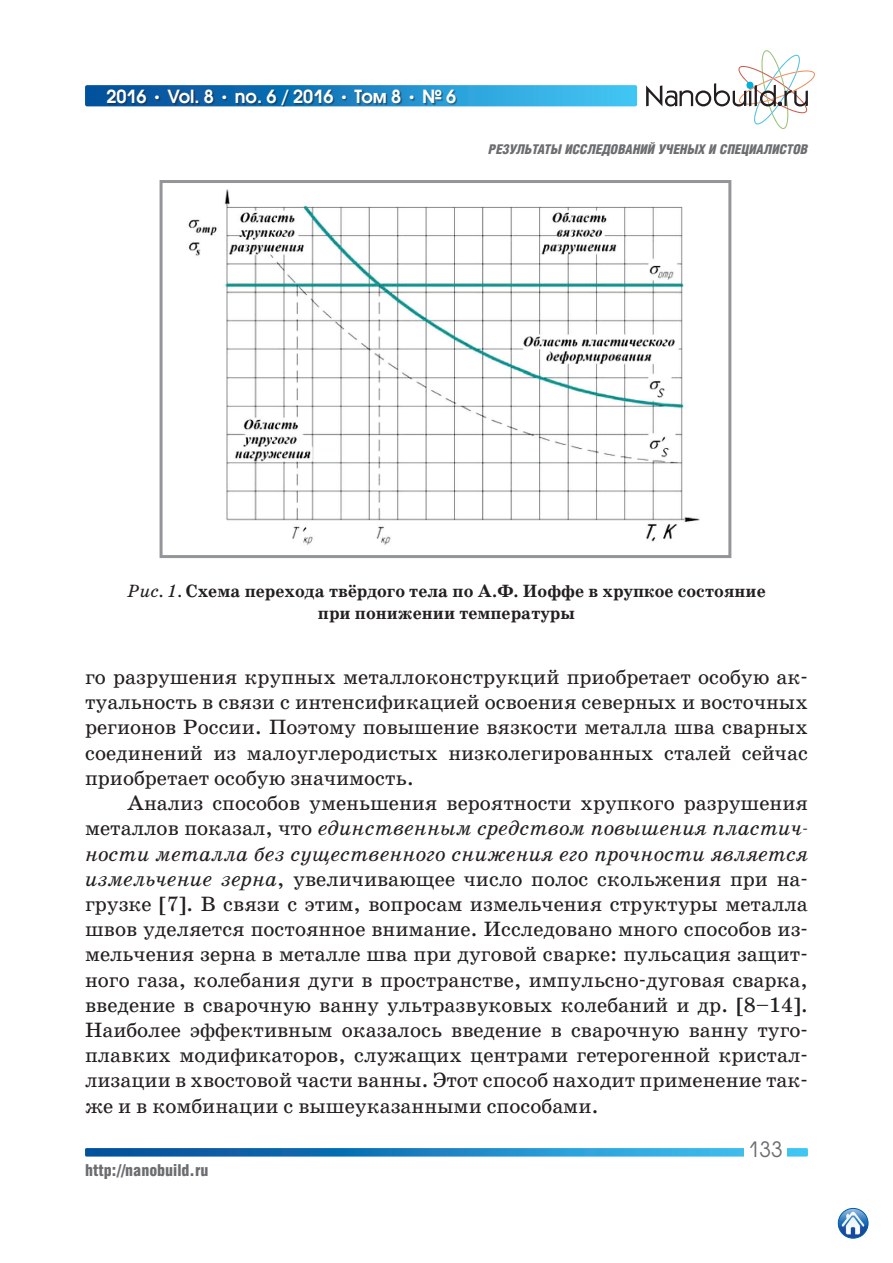
<style>
.page{position:relative;width:893px;height:1263px;background:#fff}
.page>*{position:absolute;margin:0;border:0;box-sizing:border-box;transform-origin:0 0}
.t1{font:21px/25.2px "School Book C";color:#231f20;text-align:justify}
.t2{font:21px "Avant Garde Gothic C";color:#6c6d70}
.t3{font:700 18px/21.6px "School Book C";color:#231f20;text-align:center}
.t4{font:600 18px "Avant Garde Gothic C";color:#fff}
.t5{font:900 16.5px "Helios Cond";color:#6c6d70}
.t6{font:italic 900 13.5px "Helios Cond";color:#6c6d70}
.s1{font-family:"School Book C";font-weight:700}
.s2{font-weight:400;font-style:italic}
.s3{font-style:italic}
</style>
<div class="page">
<svg style="left:85px;top:1148px;width:723px;height:8px;background:#1e84c3"></svg>
<div style="left:744px;top:1137px;width:43px;height:19px;background:#fff"></div>
<div style="left:85px;top:85px;width:552px;height:21px;background:linear-gradient(to right,#004694,#42c8f6);border-radius:2px"></div>
<div style="left:108px;top:90px;width:349px;height:17px;background:#231f20;opacity:.5"></div>
<svg style="left:646px;top:50px;width:169px;height:79px"></svg>
<img style="left:838px;top:1208px;width:30px;height:30px;border-radius:15px">
<div style="left:838px;top:1208px;width:30px;height:30px;border:1px solid #015ca3;border-radius:50%"></div>
<img style="left:188px;top:189px;width:512px;height:356px">
<div style="left:160px;top:180px;width:571px;height:378px;border:3px solid #939598"></div>
<p class="t4" style="left:106px;top:85px;width:351px">2016 <span class="s1">•</span> Vol. 8 <span class="s1">•</span> no. 6 / 2016 <span class="s1">•</span> Том 8 <span class="s1">•</span> № 6</p>
<p class="t6" style="left:489px;top:142px;width:321px">РЕЗУЛЬТАТЫ ИССЛЕДОВАНИЙ УЧЕНЫХ И СПЕЦИАЛИСТОВ</p>
<p class="t3" style="left:127px;top:581px;width:640px"><span class="s2">Рис. 1.</span> Схема перехода твёрдого тела по А.Ф. Иоффе в хрупкое состояние при понижении температуры</p>
<p class="t1" style="left:85px;top:665px;width:724px">го разрушения крупных металлоконструкций приобретает особую ак&shy;туальность в связи с интенсификацией освоения северных и восточных регионов России. Поэтому повышение вязкости металла шва сварных соединений из малоуглеродистых низколегированных сталей сейчас приобретает особую значимость.</p>
<p class="t1" style="left:85px;top:791px;width:724px;text-indent:43px">Анализ способов уменьшения вероятности хрупкого разрушения металлов показал, что <span class="s3">единственным средством повышения пластич&shy;ности металла без существенного снижения его прочности является измельчение зерна</span>, увеличивающее число полос скольжения при на&shy;грузке [7]. В связи с этим, вопросам измельчения структуры металла швов уделяется постоянное внимание. Исследовано много способов из&shy;мельчения зерна в металле шва при дуговой сварке: пульсация защит&shy;ного газа, колебания дуги в пространстве, импульсно-дуговая сварка, введение в сварочную ванну ультразвуковых колебаний и др. [8–14].<br>Наиболее эффективным оказалось введение в сварочную ванну туго&shy;плавких модификаторов, служащих центрами гетерогенной кристал&shy;лизации в хвостовой части ванны. Этот способ находит применение так&shy;же и в комбинации с вышеуказанными способами.</p>
<p class="t5" style="left:85px;top:1161px;width:125px">http://nanobuild.ru</p>
<p class="t2" style="left:748px;top:1136px;width:36px">133</p>
</div>
